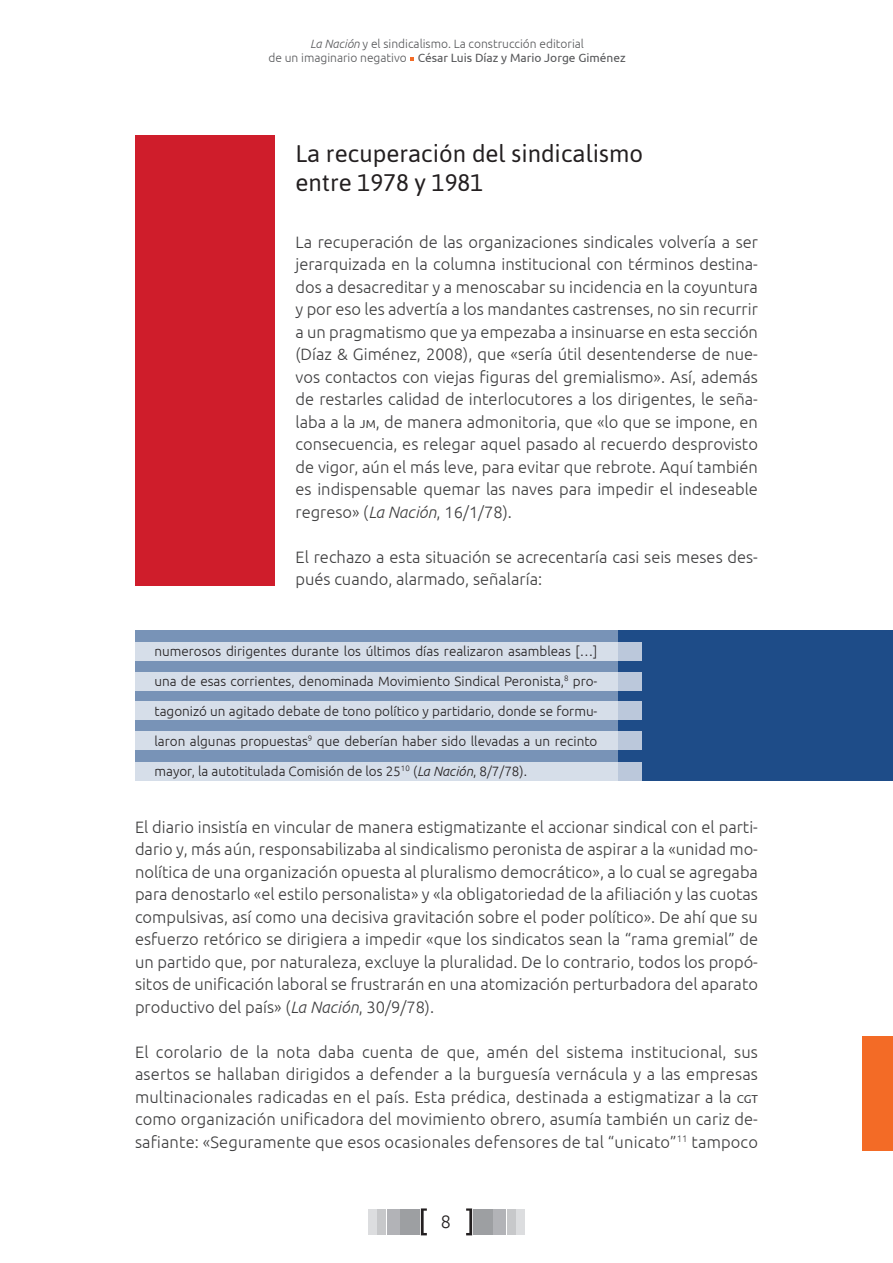
<style>
.page{position:relative;width:893px;height:1263px;background:#fff}
.page>*{position:absolute;margin:0;border:0;box-sizing:border-box;transform-origin:0 0}
.titulo1{font:24px/28.5px "Asap";color:#231f20}
.t1{font:300 18px "Ubuntu";color:#231f20}
.txt_principal{font:300 16.5px/22.5px "Ubuntu";letter-spacing:.005em;color:#3e3e3f;text-align:justify}
.txt_sangria{font:300 16.5px/22.5px "Ubuntu";color:#3e3e3f;text-align:justify}
.cita_a_bando{font:300 13.5px "Ubuntu";color:#231f20}
.t2{font:300 12px/14.4px "Ubuntu";color:#57585a;text-align:center}
.s1{font-style:italic}
.s2{font-weight:400}
.s3{font-weight:400;font-size:11.55px}
</style>
<div class="page">
<svg style="left:410px;top:57px;width:3px;height:4px"></svg>
<div style="left:369px;top:1209px;width:8px;height:25px;background:#dcdddf"></div>
<div style="left:516px;top:1209px;width:8px;height:25px;background:#dcdddf"></div>
<div style="left:378px;top:1209px;width:8px;height:25px;background:#c7c8ca"></div>
<div style="left:507px;top:1209px;width:8px;height:25px;background:#c7c8ca"></div>
<div style="left:387px;top:1209px;width:13px;height:25px;background:#b2b3b7"></div>
<div style="left:493px;top:1209px;width:13px;height:25px;background:#b2b3b7"></div>
<div style="left:400px;top:1209px;width:20px;height:25px;background:#9d9fa2"></div>
<div style="left:473px;top:1209px;width:20px;height:25px;background:#9d9fa2"></div>
<svg style="left:421px;top:1208px;width:6px;height:27px"></svg>
<svg style="left:466px;top:1208px;width:6px;height:27px"></svg>
<div style="left:618px;top:630px;width:275px;height:150px;background:#1e4c88"></div>
<div style="left:135px;top:630px;width:483px;height:150px;background:#7893b7"></div>
<div style="left:135px;top:135px;width:140px;height:450px;background:#cf1d2b"></div>
<div style="left:135px;top:762px;width:506px;height:18px;background:#d6dee9"></div>
<div style="left:135px;top:672px;width:506px;height:18px;background:#d6dee9"></div>
<div style="left:135px;top:701px;width:506px;height:19px;background:#d6dee9"></div>
<div style="left:135px;top:731px;width:506px;height:19px;background:#d6dee9"></div>
<div style="left:862px;top:1036px;width:31px;height:115px;background:#f36b26"></div>
<div style="left:135px;top:642px;width:506px;height:19px;background:#d6dee9"></div>
<p class="t2" style="left:268px;top:36px;width:359px"><span class="s1">La Nación</span> y el sindicalismo. La construcción editorial<br>de un imaginario negativo <span class="s2">César Luis Díaz y Mario Jorge Giménez</span></p>
<p class="titulo1" style="left:296px;top:138px;width:349px">La recuperación del sindicalismo entre 1978 y 1981</p>
<p class="txt_sangria" style="left:296px;top:230px;width:464px">La recuperación de las organizaciones sindicales volvería a ser jerarquizada en la columna institucional con términos destina&shy;dos a desacreditar y a menoscabar su incidencia en la coyuntura y por eso les advertía a los mandantes castrenses, no sin recurrir a un pragmatismo que ya empezaba a insinuarse en esta sección (Díaz &amp; Giménez, 2008), que «sería útil desentenderse de nue&shy;vos contactos con viejas figuras del gremialismo». Así, además de restarles calidad de interlocutores a los dirigentes, le seña&shy;laba a la <span class="s3">jm</span>, de manera admonitoria, que «lo que se impone, en consecuencia, es relegar aquel pasado al recuerdo desprovisto de vigor, aún el más leve, para evitar que rebrote. Aquí también es indispensable quemar las naves para impedir el indeseable regreso» (<span class="s1">La Nación</span>, 16/1/78).</p>
<p class="txt_sangria" style="left:296px;top:545px;width:464px">El rechazo a esta situación se acrecentaría casi seis meses des&shy;pués cuando, alarmado, señalaría:</p>
<p class="cita_a_bando" style="left:154px;top:643px;width:444px">numerosos dirigentes durante los últimos días realizaron asambleas […]</p>
<p class="cita_a_bando" style="left:154px;top:673px;width:444px">una de esas corrientes, denominada Movimiento Sindical Peronista,<sup>8</sup> pro-</p>
<p class="cita_a_bando" style="left:154px;top:703px;width:444px">tagonizó un agitado debate de tono político y partidario, donde se formu-</p>
<p class="cita_a_bando" style="left:154px;top:733px;width:444px">laron algunas propuestas<sup>9</sup> que deberían haber sido llevadas a un recinto</p>
<p class="cita_a_bando" style="left:154px;top:763px;width:374px">mayor, la autotitulada Comisión de los 25<sup>10</sup> (<span class="s1">La Nación</span>, 8/7/78).</p>
<p class="txt_principal" style="left:135px;top:815px;width:624px">El diario insistía en vincular de manera estigmatizante el accionar sindical con el parti&shy;dario y, más aún, responsabilizaba al sindicalismo peronista de aspirar a la «unidad mo&shy;nolítica de una organización opuesta al pluralismo democrático», a lo cual se agregaba para denostarlo «el estilo personalista» y «la obligatoriedad de la afiliación y las cuotas compulsivas, así como una decisiva gravitación sobre el poder político». De ahí que su esfuerzo retórico se dirigiera a impedir «que los sindicatos sean la “rama gremial” de un partido que, por naturaleza, excluye la pluralidad. De lo contrario, todos los propó&shy;sitos de unificación laboral se frustrarán en una atomización perturbadora del aparato productivo del país» (<span class="s1">La Nación</span>, 30/9/78).</p>
<p class="txt_principal" style="left:135px;top:1040px;width:624px">El corolario de la nota daba cuenta de que, amén del sistema institucional, sus asertos se hallaban dirigidos a defender a la burguesía vernácula y a las empresas multinacionales radicadas en el país. Esta prédica, destinada a estigmatizar a la <span class="s3">cgt </span>como organización unificadora del movimiento obrero, asumía también un cariz de&shy;safiante: «Seguramente que esos ocasionales defensores de tal “unicato”<sup>11</sup> tampoco</p>
<p class="t1" style="left:441px;top:1211px;width:12px">8</p>
</div>
